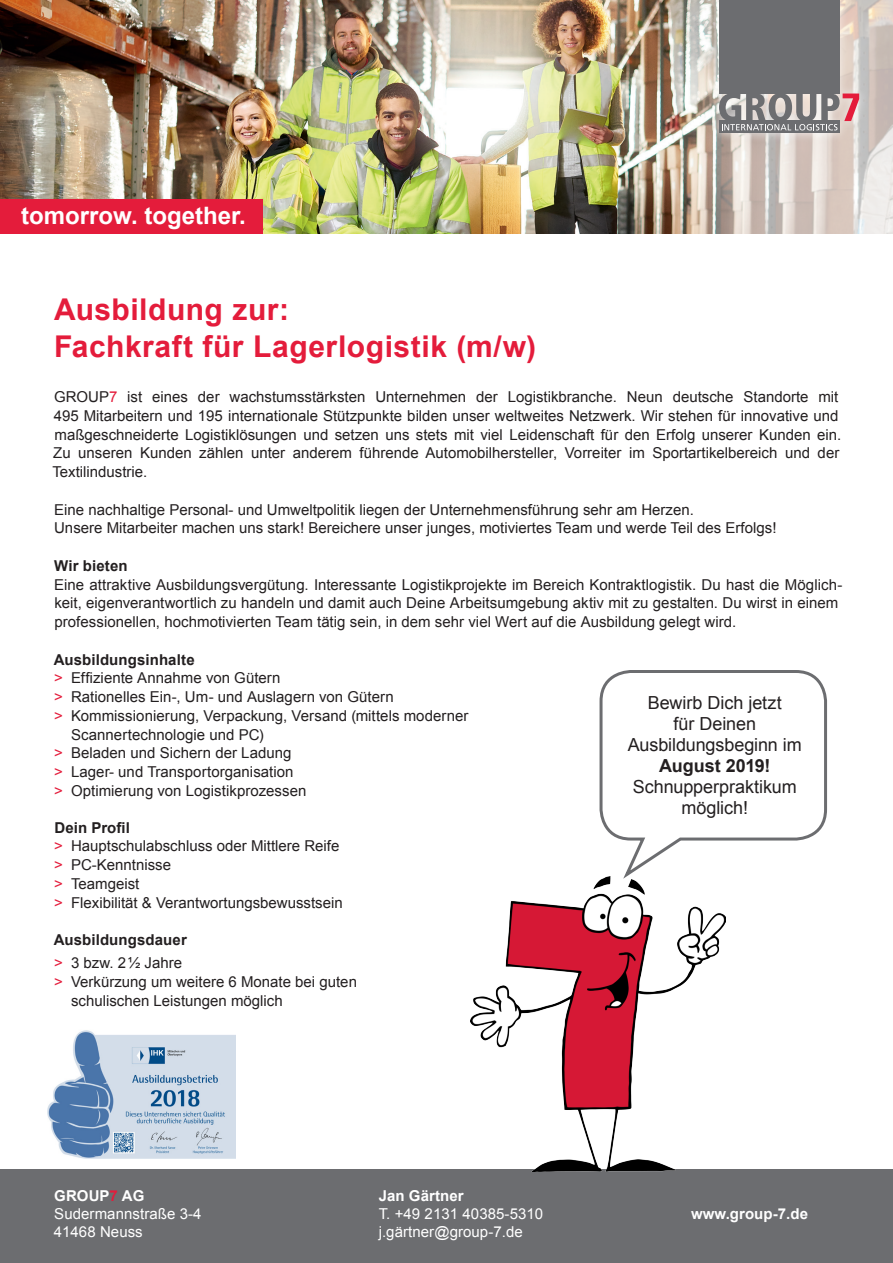
<style>
.page{position:relative;width:893px;height:1263px;background:#fff}
.page>*{position:absolute;margin:0;border:0;box-sizing:border-box;transform-origin:0 0}
.t1{font:700 30px "Arial";letter-spacing:.015em;color:#e41c3b}
.t2{font:700 24px "Arial";color:#fff}
.Zwischenüberschrifte{font:18px/21px "Arial";letter-spacing:-.005em;color:#231f20;text-align:center}
.Grundschrift{font:15px/18.8px "Arial";color:#231f20}
.t3{font:15px "Arial";letter-spacing:.005em;color:#fff}
.Zwischenüberschrifte-2{font:700 15px "Arial";letter-spacing:.005em;color:#231f20}
.t4{font:700 15px "Arial";letter-spacing:.005em;color:#fff}
.Grundschrift-2{font:700 15px "Arial";letter-spacing:.01em;color:#231f20}
.s1{color:#e41c3b}
.s2{font-weight:700}
</style>
<div class="page">
<img style="left:0;top:0;width:679px;height:234px">
<svg style="left:679px;top:0;width:214px;height:234px"></svg>
<div style="left:0;top:1169px;width:893px;height:94px;background:#6c6d70"></div>
<div style="left:0;top:200px;width:262px;height:34px;background:#e41c3b"></div>
<svg style="left:599px;top:670px;width:228px;height:206px"></svg>
<img style="left:48px;top:1030px;width:187px;height:129px">
<img style="left:470px;top:876px;width:256px;height:295px">
<div style="left:709px;top:0;width:159px;height:142px;background:#fff;opacity:.75"></div>
<div style="left:719px;top:0;width:120px;height:94px;background:#6c6d70"></div>
<svg style="left:719px;top:130px;width:120px;height:3px"></svg>
<svg style="left:719px;top:93px;width:140px;height:37px"></svg>
<p class="t2" style="left:21px;top:199px;width:226px">tomorrow. together.</p>
<p class="t1" style="left:54px;top:288px;width:236px">Ausbildung zur:</p>
<p class="t1" style="left:54px;top:325px;width:484px">Fachkraft für Lagerlogistik (m/w)</p>
<p class="Grundschrift" style="left:52px;top:387px;width:790px">GROUP<span class="s1">7</span> ist eines der wachstumsstärksten Unternehmen der Logistikbranche. Neun deutsche Standorte mit 495 Mitarbeitern und 195 internationale Stützpunkte bilden unser weltweites Netzwerk. Wir stehen für innovative und maßgeschneiderte Logistiklösungen und setzen uns stets mit viel Leidenschaft für den Erfolg unserer Kunden ein.<br>Zu unseren Kunden zählen unter anderem führende Automobilhersteller, Vorreiter im Sportartikelbereich und der Textilindustrie.</p>
<p class="Grundschrift" style="left:54px;top:500px;width:641px">Eine nachhaltige Personal- und Umweltpolitik liegen der Unternehmensführung sehr am Herzen.</p>
<p class="Grundschrift" style="left:54px;top:519px;width:724px">Unsere Mitarbeiter machen uns stark! Bereichere unser junges, motiviertes Team und werde Teil des Erfolgs!</p>
<p class="Zwischenüberschrifte-2" style="left:54px;top:555px;width:75px">Wir bieten</p>
<p class="Grundschrift" style="left:54px;top:575px;width:790px">Eine attraktive Ausbildungsvergütung. Interessante Logistikprojekte im Bereich Kontraktlogistik. Du hast die Möglich&shy;keit, eigenverantwortlich zu handeln und damit auch Deine Arbeitsumgebung aktiv mit zu gestalten. Du wirst in einem professionellen, hochmotivierten Team tätig sein, in dem sehr viel Wert auf die Ausbildung gelegt wird.</p>
<p class="Zwischenüberschrifte-2" style="left:54px;top:649px;width:142px">Ausbildungsinhalte</p>
<p class="Grundschrift" style="left:54px;top:669px;width:228px"><span class="s1">&gt;</span> Effiziente Annahme von Gütern</p>
<p class="Grundschrift" style="left:54px;top:687px;width:341px"><span class="s1">&gt;</span> Rationelles Ein-, Um- und Auslagern von Gütern</p>
<p class="Grundschrift" style="left:71px;top:706px;width:399px;text-indent:-17px"><span class="s1">&gt;</span> Kommissionierung, Verpackung, Versand (mittels moderner<br>Scannertechnologie und PC)</p>
<p class="Grundschrift" style="left:54px;top:744px;width:239px"><span class="s1">&gt;</span> Beladen und Sichern der Ladung</p>
<p class="Grundschrift" style="left:54px;top:762px;width:241px"><span class="s1">&gt;</span> Lager- und Transportorganisation</p>
<p class="Grundschrift" style="left:54px;top:781px;width:254px"><span class="s1">&gt;</span> Optimierung von Logistikprozessen</p>
<p class="Zwischenüberschrifte-2" style="left:54px;top:817px;width:77px">Dein Profil</p>
<p class="Grundschrift" style="left:54px;top:837px;width:287px"><span class="s1">&gt;</span> Hauptschulabschluss oder Mittlere Reife</p>
<p class="Grundschrift" style="left:54px;top:855px;width:119px"><span class="s1">&gt;</span> PC-Kenntnisse</p>
<p class="Grundschrift" style="left:54px;top:874px;width:87px"><span class="s1">&gt;</span> Teamgeist</p>
<p class="Grundschrift" style="left:54px;top:893px;width:290px"><span class="s1">&gt;</span> Flexibilität &amp; Verantwortungsbewusstsein</p>
<p class="Grundschrift-2" style="left:54px;top:929px;width:135px">Ausbildungsdauer</p>
<p class="Grundschrift" style="left:54px;top:953px;width:130px"><span class="s1">&gt;</span> 3 bzw. 2½ Jahre</p>
<p class="Grundschrift" style="left:71px;top:972px;width:287px;text-indent:-17px"><span class="s1">&gt;</span> Verkürzung um weitere 6 Monate bei guten schulischen Leistungen möglich</p>
<p class="Zwischenüberschrifte" style="left:628px;top:692px;width:175px">Bewirb Dich jetzt<br>für Deinen<br>Ausbildungsbeginn im<br><span class="s2">August 2019!</span></p>
<p class="Zwischenüberschrifte" style="left:633px;top:776px;width:166px">Schnupperpraktikum möglich!</p>
<p class="t4" style="left:54px;top:1185px;width:92px">GROUP<span class="s1">7</span> AG</p>
<p class="t3" style="left:54px;top:1203px;width:149px">Sudermannstraße 3-4</p>
<p class="t3" style="left:54px;top:1221px;width:91px">41468 Neuss</p>
<p class="t4" style="left:379px;top:1185px;width:86px">Jan Gärtner</p>
<p class="t3" style="left:379px;top:1203px;width:166px">T. +49 2131 40385-5310</p>
<p class="t3" style="left:379px;top:1221px;width:146px">j.gärtner@group-7.de</p>
<p class="t4" style="left:691px;top:1203px;width:119px">www.group-7.de</p>
</div>
